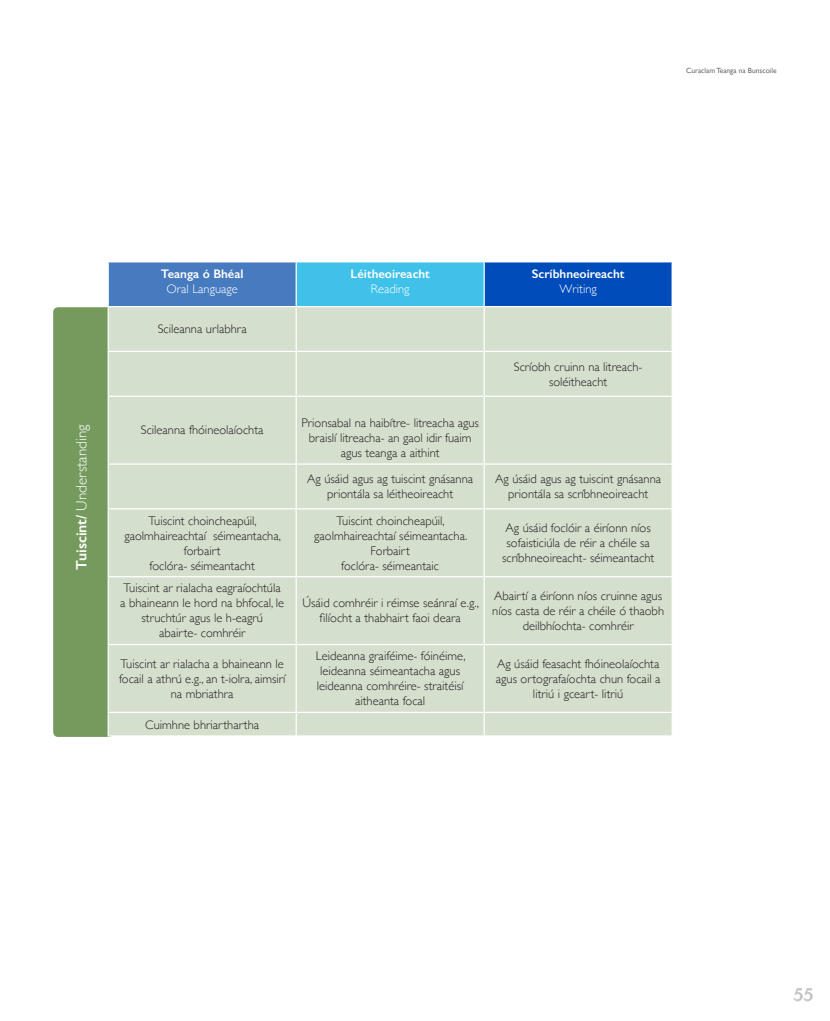
<style>
.page{position:relative;width:830px;height:1021px;background:#fff}
.page>*{position:absolute;margin:0;border:0;box-sizing:border-box;transform-origin:0 0}
.t1{font:17.5px "Sketchy";color:#bcbdc0}
.t2{font:300 15px "Gill Sans";color:#fff}
.t3{font:300 12.5px/15px "Gill Sans";color:#231f20;text-align:center}
.t4{font:600 12.5px "Gill Sans";color:#fff}
.t5{font:300 12.5px "Gill Sans";color:#fff}
.t6{font:7.5px "Gill Sans";color:#6c6d70}
.s1{font-weight:600}
</style>
<div class="page">
<div style="left:53px;top:307px;width:61px;height:430px;background:#759a5d;border-radius:5px"></div>
<div style="left:108px;top:262px;width:188px;height:44px;background:#477bbf"></div>
<div style="left:296px;top:262px;width:188px;height:44px;background:#3fc1e9"></div>
<div style="left:484px;top:262px;width:187px;height:44px;background:#004cbb"></div>
<div style="left:109px;top:307px;width:562px;height:428px;background:#d4dfcd"></div>
<hr style="left:107px;top:307px;width:2px;height:44px;background:#fff">
<hr style="left:295px;top:307px;width:2px;height:44px;background:#fff">
<hr style="left:483px;top:307px;width:1px;height:44px;background:#fff">
<hr style="left:107px;top:351px;width:189px;height:1px;background:#fff">
<hr style="left:107px;top:352px;width:2px;height:43px;background:#fff">
<hr style="left:296px;top:351px;width:188px;height:1px;background:#fff">
<hr style="left:295px;top:352px;width:2px;height:43px;background:#fff">
<hr style="left:484px;top:351px;width:188px;height:1px;background:#fff">
<hr style="left:483px;top:352px;width:1px;height:43px;background:#fff">
<hr style="left:107px;top:395px;width:189px;height:2px;background:#fff">
<hr style="left:107px;top:397px;width:2px;height:66px;background:#fff">
<hr style="left:296px;top:395px;width:188px;height:2px;background:#fff">
<hr style="left:295px;top:397px;width:2px;height:66px;background:#fff">
<hr style="left:484px;top:395px;width:188px;height:2px;background:#fff">
<hr style="left:483px;top:397px;width:1px;height:66px;background:#fff">
<hr style="left:107px;top:463px;width:189px;height:1px;background:#fff">
<hr style="left:107px;top:464px;width:2px;height:44px;background:#fff">
<hr style="left:296px;top:463px;width:188px;height:1px;background:#fff">
<hr style="left:295px;top:464px;width:2px;height:44px;background:#fff">
<hr style="left:484px;top:463px;width:188px;height:1px;background:#fff">
<hr style="left:483px;top:464px;width:1px;height:44px;background:#fff">
<hr style="left:107px;top:508px;width:189px;height:1px;background:#fff">
<hr style="left:107px;top:509px;width:2px;height:67px;background:#fff">
<hr style="left:296px;top:508px;width:188px;height:1px;background:#fff">
<hr style="left:295px;top:509px;width:2px;height:67px;background:#fff">
<hr style="left:484px;top:508px;width:188px;height:1px;background:#fff">
<hr style="left:483px;top:509px;width:1px;height:67px;background:#fff">
<hr style="left:107px;top:576px;width:189px;height:1px;background:#fff">
<hr style="left:107px;top:577px;width:2px;height:67px;background:#fff">
<hr style="left:296px;top:576px;width:188px;height:1px;background:#fff">
<hr style="left:295px;top:577px;width:2px;height:67px;background:#fff">
<hr style="left:484px;top:576px;width:188px;height:1px;background:#fff">
<hr style="left:483px;top:577px;width:1px;height:67px;background:#fff">
<hr style="left:107px;top:644px;width:189px;height:1px;background:#fff">
<hr style="left:107px;top:645px;width:2px;height:66px;background:#fff">
<hr style="left:296px;top:644px;width:188px;height:1px;background:#fff">
<hr style="left:295px;top:645px;width:2px;height:66px;background:#fff">
<hr style="left:484px;top:644px;width:188px;height:1px;background:#fff">
<hr style="left:483px;top:645px;width:1px;height:66px;background:#fff">
<hr style="left:107px;top:711px;width:189px;height:2px;background:#fff">
<hr style="left:107px;top:713px;width:2px;height:22px;background:#fff">
<hr style="left:296px;top:711px;width:188px;height:2px;background:#fff">
<hr style="left:295px;top:713px;width:2px;height:22px;background:#fff">
<hr style="left:484px;top:711px;width:188px;height:2px;background:#fff">
<svg style="left:483px;top:713px;width:1px;height:22px"></svg>
<svg style="left:671px;top:713px;width:1px;height:22px"></svg>
<hr style="left:107px;top:735px;width:189px;height:1px;background:#fff">
<hr style="left:107px;top:262px;width:2px;height:44px;background:#fff">
<hr style="left:295px;top:262px;width:2px;height:44px;background:#fff">
<hr style="left:483px;top:262px;width:1px;height:44px;background:#fff">
<p class="t6" style="left:685px;top:66px;width:92px">Curaclam Teanga na Bunscoile</p>
<p class="t2" style="left:70px;top:570px;width:147px;rotate:-90deg"><span class="s1">Tuiscint/</span> Understanding</p>
<p class="t4" style="left:161px;top:266px;width:84px">Teanga ó Bhéal</p>
<p class="t5" style="left:166px;top:279px;width:73px">Oral Language</p>
<p class="t3" style="left:158px;top:321px;width:90px">Scileanna urlabhra</p>
<p class="t4" style="left:350px;top:266px;width:81px">Léitheoireacht</p>
<p class="t5" style="left:370px;top:279px;width:40px">Reading</p>
<p class="t4" style="left:531px;top:266px;width:94px">Scríbhneoireacht</p>
<p class="t5" style="left:559px;top:279px;width:39px">Writing</p>
<p class="t3" style="left:513px;top:358px;width:130px">Scríobh cruinn na litreach&shy;soléitheacht</p>
<p class="t3" style="left:141px;top:422px;width:124px">Scileanna fhóineolaíochta</p>
<p class="t3" style="left:301px;top:415px;width:179px">Prionsabal na haibítre- litreacha agus braislí litreacha- an gaol idir fuaim agus teanga a aithint</p>
<p class="t3" style="left:307px;top:471px;width:167px">Ag úsáid agus ag tuiscint gnásanna priontála sa léitheoireacht</p>
<p class="t3" style="left:495px;top:471px;width:167px">Ag úsáid agus ag tuiscint gnásanna priontála sa scríbhneoireacht</p>
<p class="t3" style="left:124px;top:512px;width:158px">Tuiscint choincheapúil, gaolmhaireachtaí séimeantacha, forbairt</p>
<p class="t3" style="left:149px;top:557px;width:107px">foclóra- séimeantacht</p>
<p class="t3" style="left:314px;top:512px;width:154px">Tuiscint choincheapúil, gaolmhaireachtaí séimeantacha.<br>Forbairt</p>
<p class="t3" style="left:341px;top:557px;width:99px">foclóra- séimeantaic</p>
<p class="t3" style="left:502px;top:520px;width:153px">Ag úsáid foclóir a éiríonn níos sofaisticiúla de réir a chéile sa scríbhneoireacht- séimeantacht</p>
<p class="t3" style="left:120px;top:580px;width:165px">Tuiscint ar rialacha eagraíochtúla a bhaineann le hord na bhfocal, le struchtúr agus le h-eagrú</p>
<p class="t3" style="left:159px;top:625px;width:88px">abairte- comhréir</p>
<p class="t3" style="left:302px;top:595px;width:178px">Úsáid comhréir i réimse seánraí e.g., filíocht a thabhairt faoi deara</p>
<p class="t3" style="left:492px;top:587px;width:173px">Abairtí a éiríonn níos cruinne agus níos casta de réir a chéile ó thaobh deilbhíochta- comhréir</p>
<p class="t3" style="left:119px;top:655px;width:168px">Tuiscint ar rialacha a bhaineann le focail a athrú e.g., an t-iolra, aimsirí na mbriathra</p>
<p class="t3" style="left:315px;top:648px;width:151px">Leideanna graiféime- fóinéime, leideanna séimeantacha agus leideanna comhréire- straitéisí aitheanta focal</p>
<p class="t3" style="left:495px;top:655px;width:166px">Ag úsáid feasacht fhóineolaíochta agus ortografaíochta chun focail a litriú i gceart- litriú</p>
<p class="t3" style="left:145px;top:716px;width:115px">Cuimhne bhriarthartha</p>
<h1 class="t1" style="left:793px;top:985px;width:21px">55</h1>
</div>
